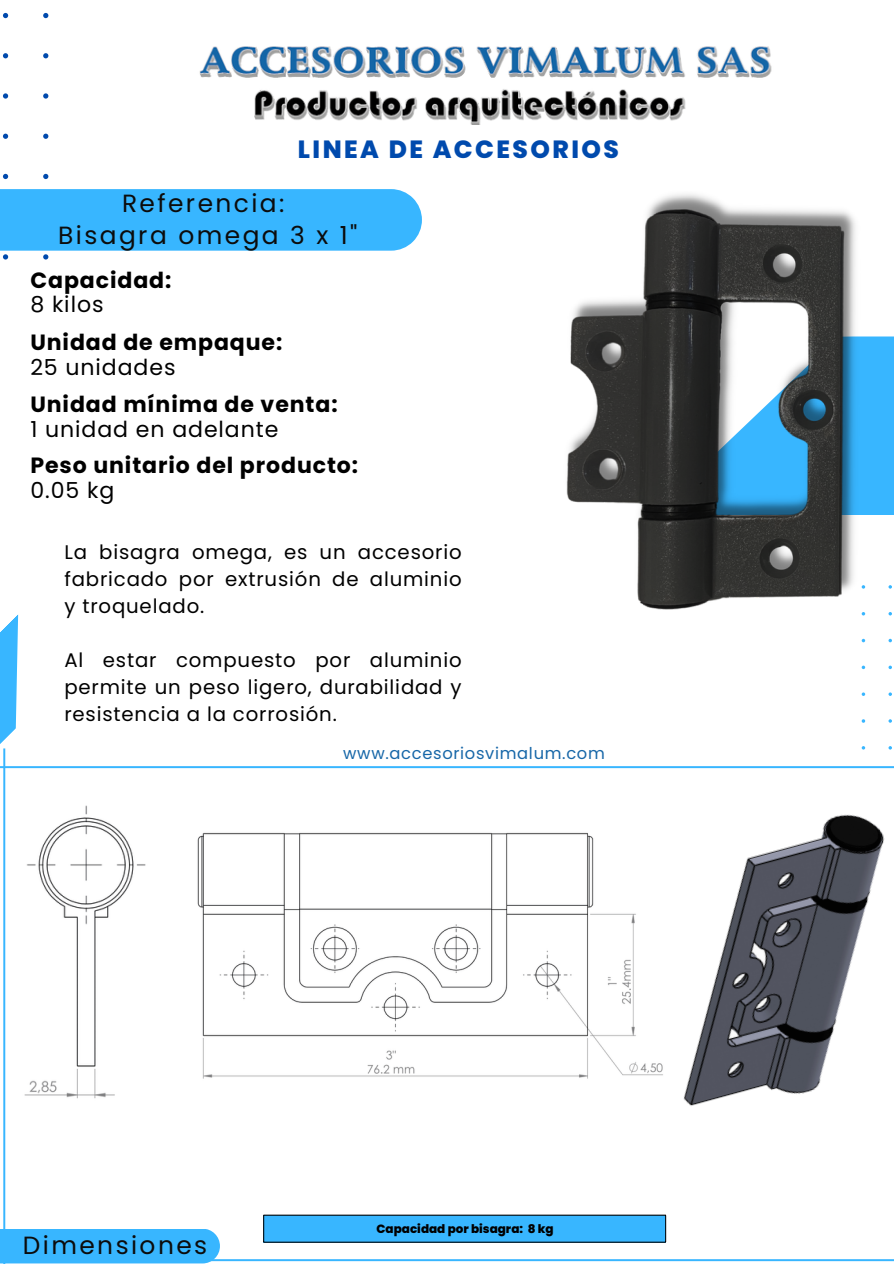
<style>
.page{position:relative;width:894px;height:1264px;background:#fff}
.page>*{position:absolute;margin:0;border:0;box-sizing:border-box;transform-origin:0 0}
.t1{font:24.9px "Poppins";letter-spacing:.1em;color:#0c0c0c}
.t2{font:800 24.9px "Poppins";letter-spacing:.1em;color:#004aad}
.t3{font:700 22.05px "Poppins";letter-spacing:.04em;color:#000}
.t4{font:22.05px "Poppins";letter-spacing:.04em;color:#000}
.t5{font:19.65px/27px "Poppins";letter-spacing:.04em;color:#000;text-align:justify}
.t6{font:16.35px "Poppins";letter-spacing:.04em;color:#1767a8}
.t7{font:800 12px "Poppins";color:#000}
</style>
<div class="page">
<div style="left:650px;top:336px;width:243px;height:179px;background:#38b6ff"></div>
<svg style="left:3px;top:13px;width:5px;height:5px"></svg>
<svg style="left:43px;top:13px;width:5px;height:5px"></svg>
<svg style="left:3px;top:53px;width:5px;height:5px"></svg>
<svg style="left:43px;top:53px;width:5px;height:5px"></svg>
<svg style="left:3px;top:93px;width:5px;height:6px"></svg>
<svg style="left:43px;top:93px;width:5px;height:6px"></svg>
<svg style="left:3px;top:134px;width:5px;height:5px"></svg>
<svg style="left:43px;top:134px;width:5px;height:5px"></svg>
<svg style="left:3px;top:174px;width:5px;height:5px"></svg>
<svg style="left:43px;top:174px;width:5px;height:5px"></svg>
<svg style="left:3px;top:254px;width:5px;height:5px"></svg>
<svg style="left:43px;top:254px;width:5px;height:5px"></svg>
<svg style="left:18px;top:748px;width:875px;height:514px"></svg>
<svg style="left:0;top:615px;width:18px;height:613px"></svg>
<div style="left:0;top:189px;width:422px;height:62px;background:#38b6ff"></div>
<img style="left:199px;top:46px;width:573px;height:79px">
<div style="left:0;top:1228px;width:220px;height:35px;background:#38b6ff"></div>
<div style="left:263px;top:1214px;width:402px;height:28px;background:#38b6ff"></div>
<svg style="left:263px;top:1215px;width:1px;height:26px"></svg>
<svg style="left:665px;top:1215px;width:1px;height:26px"></svg>
<hr style="left:263px;top:1214px;width:402px;height:1px;background:#000">
<hr style="left:263px;top:1241px;width:402px;height:1px;background:#000">
<img style="left:15px;top:777px;width:137px;height:350px">
<img style="left:177px;top:805px;width:433px;height:294px">
<img style="left:610px;top:777px;width:283px;height:370px">
<img style="left:566px;top:194px;width:295px;height:415px">
<p class="t2" style="left:298px;top:132px;width:322px">LINEA DE ACCESORIOS</p>
<p class="t1" style="left:122px;top:186px;width:164px">Referencia:</p>
<p class="t1" style="left:58px;top:218px;width:301px">Bisagra omega 3 x 1"</p>
<p class="t3" style="left:30px;top:264px;width:142px">Capacidad:</p>
<p class="t4" style="left:30px;top:289px;width:75px">8 kilos</p>
<p class="t3" style="left:30px;top:326px;width:253px">Unidad de empaque:</p>
<p class="t4" style="left:30px;top:351px;width:147px">25 unidades</p>
<p class="t3" style="left:30px;top:389px;width:309px">Unidad mínima de venta:</p>
<p class="t4" style="left:30px;top:414px;width:249px">1 unidad en adelante</p>
<p class="t3" style="left:30px;top:449px;width:329px">Peso unitario del producto:</p>
<p class="t4" style="left:30px;top:474px;width:85px">0.05 kg</p>
<p class="t5" style="left:64px;top:538px;width:399px">La bisagra omega, es un accesorio fabricado por extrusión de aluminio y troquelado.</p>
<p class="t5" style="left:64px;top:647px;width:399px">Al estar compuesto por aluminio permite un peso ligero, durabilidad y resistencia a la corrosión.</p>
<p class="t6" style="left:343px;top:741px;width:263px">www.accesoriosvimalum.com</p>
<p class="t1" style="left:23px;top:1227px;width:186px">Dimensiones</p>
<p class="t7" style="left:376px;top:1219px;width:178px">Capacidad por bisagra: 8 kg</p>
</div>
